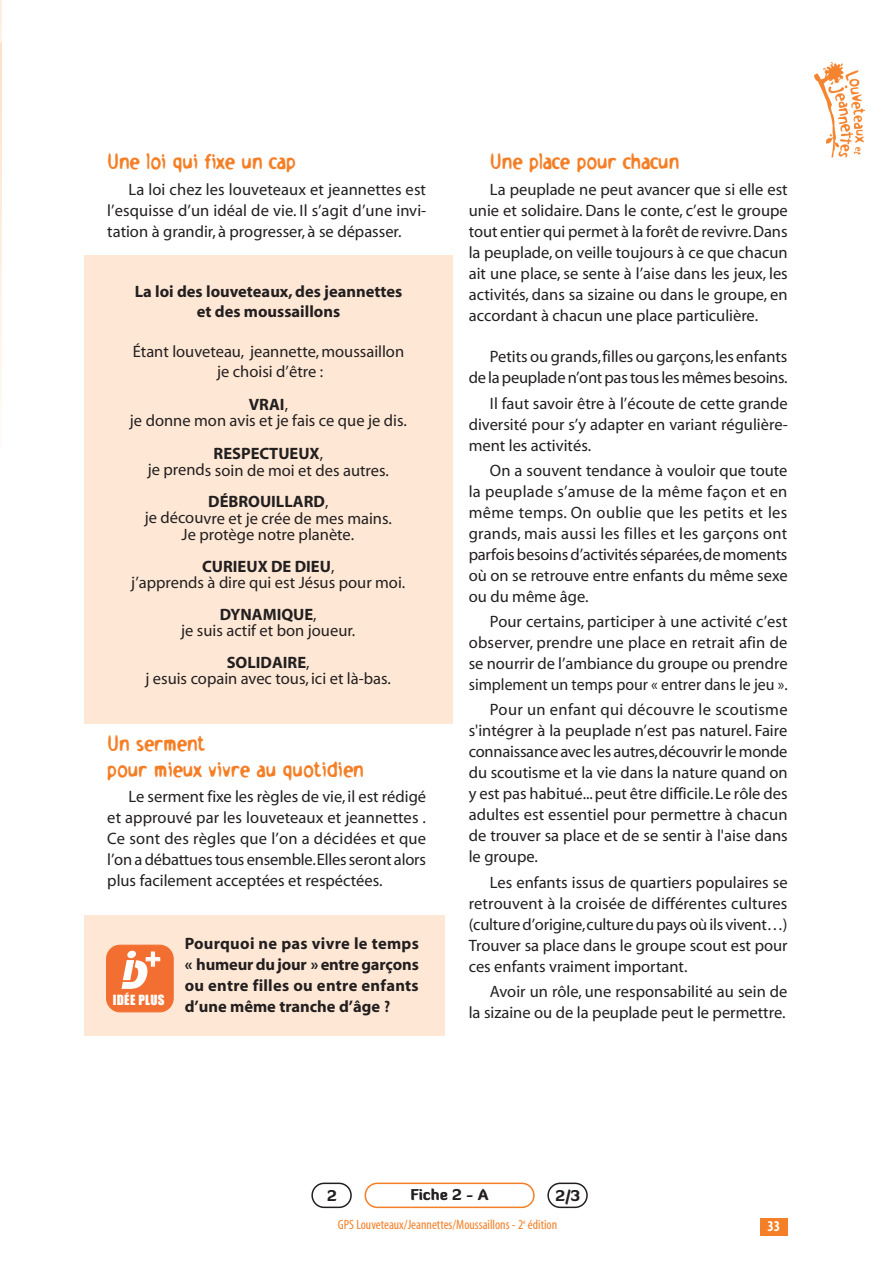
<style>
.page{position:relative;width:895px;height:1265px;background:#fff}
.page>*{position:absolute;margin:0;border:0;box-sizing:border-box;transform-origin:0 0}
.t1{font:800 condensed 26.85px "Futura";color:#fff}
.t2{font:700 22.5px/25.5px "Holstein";color:#f47f26}
.t3{font:16.5px/21px "Myriad";color:#231f20;text-align:justify}
.t4{font:700 16.5px/21px "Myriad";color:#231f20;text-align:center}
.t5{font:900 15px "Diavlo";color:#231f20}
.t6{font:700 condensed 15px "Myriad";color:#fff}
.t7{font:condensed 13.5px "Myriad";color:#f47f26}
.t8{font:13.05px "Impact";letter-spacing:.025em;color:#fff}
.s1{font-weight:700}
.s2{font-stretch:condensed}
</style>
<div class="page">
<div style="left:760px;top:1218px;width:28px;height:17px;background:#f47f26"></div>
<img style="left:814px;top:63px;width:51px;height:94px">
<img style="left:0;top:3px;width:1px;height:404px">
<svg style="left:365px;top:1182px;width:170px;height:26px"></svg>
<svg style="left:547px;top:1182px;width:41px;height:26px"></svg>
<svg style="left:311px;top:1182px;width:41px;height:26px"></svg>
<svg style="left:106px;top:945px;width:68px;height:67px"></svg>
<p class="t2" style="left:107px;top:149px;width:190px">Une loi qui fixe un cap</p>
<p class="t3" style="left:107px;top:180px;width:321px;text-indent:21px">La loi chez les louveteaux et jeannettes est l’esquisse d’un idéal de vie. Il s’agit d’une invi&shy;tation à grandir, à progresser, à se dépasser.</p>
<p class="t4" style="left:135px;top:283px;width:269px;line-height:19.8px">La loi des louveteaux, des jeannettes et des moussaillons</p>
<p class="t3" style="left:133px;top:343px;width:273px;line-height:19.8px;text-align:center">Étant louveteau, jeannette, moussaillon je choisi d’être :</p>
<p class="t3" style="left:130px;top:397px;width:278px;line-height:16.5px;text-align:center"><span class="s1">VRAI</span>,<br>je donne mon avis et je fais ce que je dis.</p>
<p class="t3" style="left:148px;top:447px;width:243px;line-height:16.5px;text-align:center"><span class="s1">RESPECTUEUX</span>,<br>je prends soin de moi et des autres.</p>
<p class="t3" style="left:145px;top:495px;width:249px;line-height:16.5px;text-align:center"><span class="s1">DÉBROUILLARD</span>,<br>je découvre et je crée de mes mains.<br>Je protège notre planète.</p>
<p class="t3" style="left:131px;top:559px;width:276px;line-height:16.5px;text-align:center"><span class="s1">CURIEUX DE DIEU</span>,<br>j’apprends à dire qui est Jésus pour moi.</p>
<p class="t3" style="left:181px;top:607px;width:176px;line-height:16.5px;text-align:center"><span class="s1">DYNAMIQUE</span>,<br>je suis actif et bon joueur.</p>
<p class="t3" style="left:145px;top:655px;width:247px;line-height:16.5px;text-align:center"><span class="s1">SOLIDAIRE</span>,<br>j esuis copain avec tous, ici et là-bas.</p>
<p class="t2" style="left:107px;top:730px;width:258px">Un serment<br>pour mieux vivre au quotidien</p>
<p class="t3" style="left:107px;top:787px;width:320px;text-indent:21px">Le serment fixe les règles de vie, il est rédigé et approuvé par les louveteaux et jeannettes .<br>Ce sont des règles que l’on a décidées et que l’on a débattues tous ensemble. Elles seront alors plus facilement acceptées et respéctées.</p>
<p class="t1" style="left:145px;top:941px;width:18px">+</p>
<p class="t8" style="left:113px;top:990px;width:53px">IDÉE PLUS</p>
<p class="t4" style="left:185px;top:934px;width:236px;text-align:justify">Pourquoi ne pas vivre le temps « humeur du jour » entre garçons ou entre filles ou entre enfants d’une même tranche d’âge <span class="s2">?</span></p>
<p class="t2" style="left:490px;top:149px;width:191px">Une place pour chacun</p>
<p class="t3" style="left:469px;top:180px;width:321px;text-indent:21px">La peuplade ne peut avancer que si elle est unie et solidaire. Dans le conte, c’est le groupe tout entier qui permet à la forêt de revivre. Dans la peuplade, on veille toujours à ce que chacun ait une place, se sente à l’aise dans les jeux, les activités, dans sa sizaine ou dans le groupe, en accordant à chacun une place particulière.</p>
<p class="t3" style="left:469px;top:348px;width:320px;text-align:right">Petits ou grands, filles ou garçons, les enfants<br>de la peuplade n’ont pas tous les mêmes besoins.</p>
<p class="t3" style="left:469px;top:394px;width:321px;text-indent:21px">Il faut savoir être à l’écoute de cette grande diversité pour s’y adapter en variant régulière&shy;ment les activités.</p>
<p class="t3" style="left:469px;top:461px;width:320px;text-indent:21px">On a souvent tendance à vouloir que toute la peuplade s’amuse de la même façon et en même temps. On oublie que les petits et les grands, mais aussi les filles et les garçons ont parfois besoins d’activités séparées, de moments où on se retrouve entre enfants du même sexe ou du même âge.</p>
<p class="t3" style="left:469px;top:612px;width:320px;text-indent:21px">Pour certains, participer à une activité c’est observer, prendre une place en retrait afin de se nourrir de l’ambiance du groupe ou prendre simplement un temps pour « entrer dans le jeu ».</p>
<p class="t3" style="left:469px;top:701px;width:320px;text-indent:21px">Pour un enfant qui découvre le scoutisme s'intégrer à la peuplade n’est pas naturel. Faire connaissance avec les autres, découvrir le monde du scoutisme et la vie dans la nature quand on y est pas habitué... peut être difficile. Le rôle des adultes est essentiel pour permettre à chacun de trouver sa place et de se sentir à l'aise dans le groupe.</p>
<p class="t3" style="left:469px;top:873px;width:320px;text-indent:21px">Les enfants issus de quartiers populaires se retrouvent à la croisée de différentes cultures (culture d’origine, culture du pays où ils vivent…)<br>Trouver sa place dans le groupe scout est pour ces enfants vraiment important.</p>
<p class="t3" style="left:469px;top:982px;width:320px;text-align:right">Avoir un rôle, une responsabilité au sein de<br>la sizaine ou de la peuplade peut le permettre.</p>
<p class="t5" style="left:327px;top:1190px;width:11px">2</p>
<p class="t5" style="left:411px;top:1189px;width:80px">Fiche 2 - A</p>
<p class="t5" style="left:556px;top:1190px;width:26px">2/3</p>
<p class="t7" style="left:338px;top:1220px;width:221px">GPS Louveteaux/Jeannettes/Moussaillons - 2<sup>e</sup> édition</p>
<p class="t6" style="left:767px;top:1221px;width:14px">33</p>
</div>
